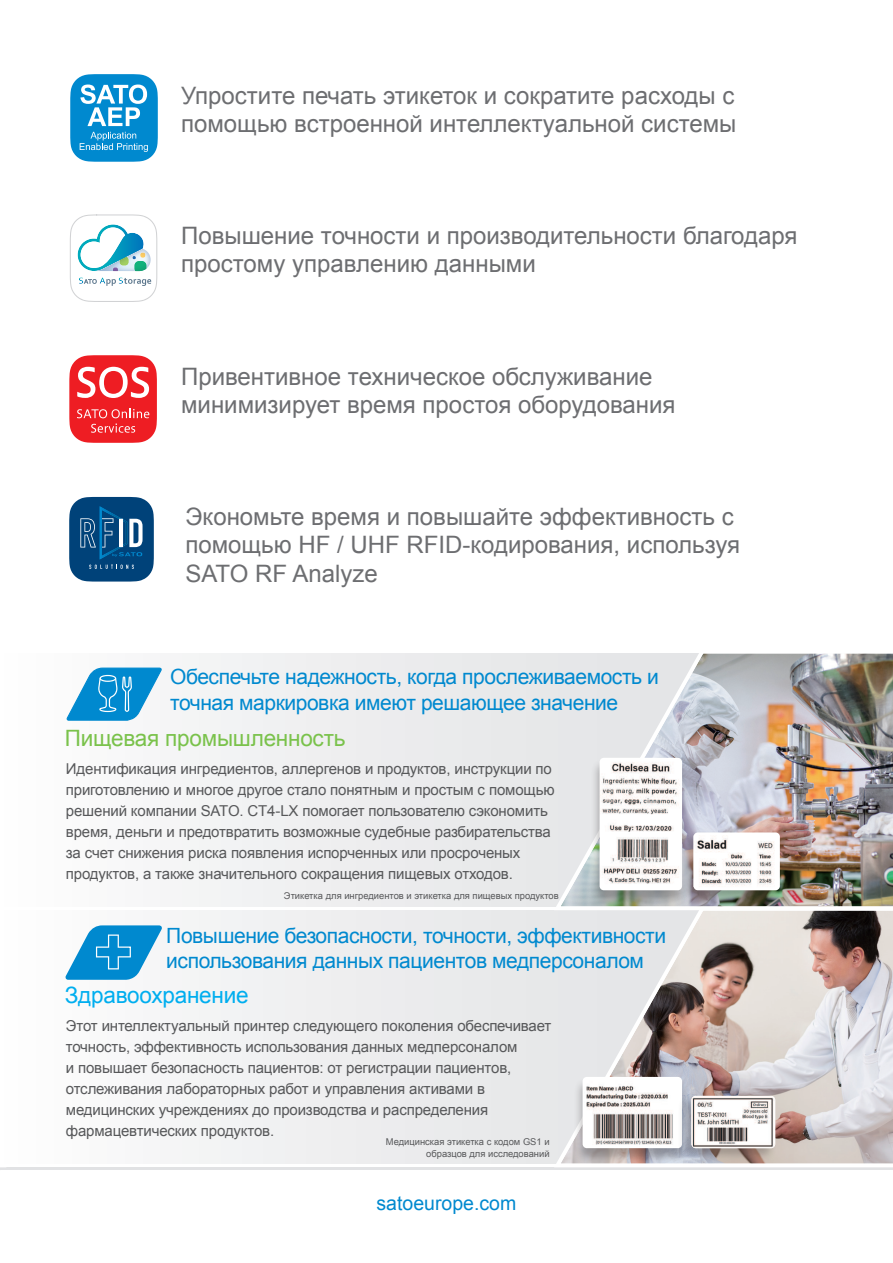
<style>
.page{position:relative;width:893px;height:1263px;background:#fff}
.page>*{position:absolute;margin:0;border:0;box-sizing:border-box;transform-origin:0 0}
.t1{font:24px/28.8px "Arial";color:#6d6e71}
.t2{font:22.5px "Arial";letter-spacing:-.01em;color:#7ac24b}
.t3{font:22.5px "Arial";letter-spacing:-.01em;color:#00aeef}
.t4{font:21px/25.5px "Arial";letter-spacing:-.02em;color:#0089cf}
.t5{font:19.5px "Arial";color:#0089cf}
.t6{font:15px/21px "Arial";letter-spacing:-.01em;color:#57585a}
.t7{font:9.3px/11.2px "Arial";color:#57585a;text-align:right}
</style>
<div class="page">
<hr style="left:0;top:1168px;width:893px;height:2px;background:#e1e2e4">
<div style="left:0;top:653px;width:893px;height:253px;background:linear-gradient(to bottom,#f0f1f1,#f1f2f3)"></div>
<div style="left:0;top:910px;width:893px;height:253px;background:linear-gradient(to bottom,#f0f1f1,#f1f2f3)"></div>
<svg style="left:66px;top:667px;width:96px;height:54px"></svg>
<svg style="left:65px;top:925px;width:97px;height:55px"></svg>
<img style="left:551px;top:653px;width:342px;height:251px">
<svg style="left:551px;top:904px;width:342px;height:264px;background:#cfc7c6"></svg>
<div style="left:590px;top:758px;width:98px;height:149px;background:#231f20;opacity:.32"></div>
<img style="left:600px;top:758px;width:82px;height:132px">
<div style="left:573px;top:1077px;width:116px;height:87px;background:#231f20;opacity:.32"></div>
<img style="left:583px;top:1077px;width:99px;height:71px">
<div style="left:679px;top:830px;width:103px;height:74px;background:#231f20;opacity:.27"></div>
<div style="left:693px;top:832px;width:87px;height:58px;background:#fff;border-radius:4px"></div>
<img style="left:693px;top:835px;width:82px;height:52px">
<div style="left:677px;top:1093px;width:100px;height:69px;background:#231f20;opacity:.27"></div>
<img style="left:691px;top:1096px;width:84px;height:52px">
<svg style="left:69px;top:355px;width:88px;height:88px;background:#f14c50"></svg>
<svg style="left:69px;top:497px;width:85px;height:84px;background:#205c8d"></svg>
<svg style="left:70px;top:214px;width:87px;height:88px"></svg>
<svg style="left:70px;top:74px;width:88px;height:88px;background:#3aa3d9"></svg>
<h1 class="t1" style="left:181px;top:81px;width:557px">Упростите печать этикеток и сократите расходы с помощью встроенной интеллектуальной системы</h1>
<h1 class="t1" style="left:181px;top:221px;width:618px">Повышение точности и производительности благодаря простому управлению данными</h1>
<h1 class="t1" style="left:181px;top:362px;width:496px">Привентивное техническое обслуживание минимизирует время простоя оборудования</h1>
<h1 class="t1" style="left:185px;top:502px;width:556px">Экономьте время и повышайте эффективность с помощью HF / UHF RFID-кодирования, используя<br>SATO RF Analyze</h1>
<h3 class="t4" style="left:170px;top:664px;width:490px">Обеспечьте надежность, когда прослеживаемость и точная маркировка имеют решающее значение</h3>
<h2 class="t2" style="left:65px;top:723px;width:282px">Пищевая промышленность</h2>
<p class="t6" style="left:66px;top:759px;width:490px">Идентификация ингредиентов, аллергенов и продуктов, инструкции по приготовлению и многое другое стало понятным и простым с помощью решений компании SATO. CT4-LX помогает пользователю сэкономить время, деньги и предотвратить возможные судебные разбирательства за счет снижения риска появления испорченных или просроченых продуктов, а также значительного сокращения пищевых отходов.</p>
<p class="t7" style="left:284px;top:890px;width:276px">Этикетка для ингредиентов и этикетка для пищевых продуктов</p>
<h3 class="t4" style="left:166px;top:923px;width:501px">Повышение безопасности, точности, эффективности использования данных пациентов медперсоналом</h3>
<h2 class="t3" style="left:65px;top:980px;width:185px">Здравоохранение</h2>
<p class="t6" style="left:66px;top:1016px;width:487px">Этот интеллектуальный принтер следующего поколения обеспечивает точность, эффективность использования данных медперсоналом<br>и повышает безопасность пациентов: от регистрации пациентов, отслеживания лабораторных работ и управления активами в медицинских учреждениях до производства и распределения фармацевтических продуктов.</p>
<p class="t7" style="left:386px;top:1136px;width:165px">Медицинская этикетка с кодом GS1 и образцов для исследований</p>
<h3 class="t5" style="left:377px;top:1190px;width:141px">satoeurope.com</h3>
</div>
